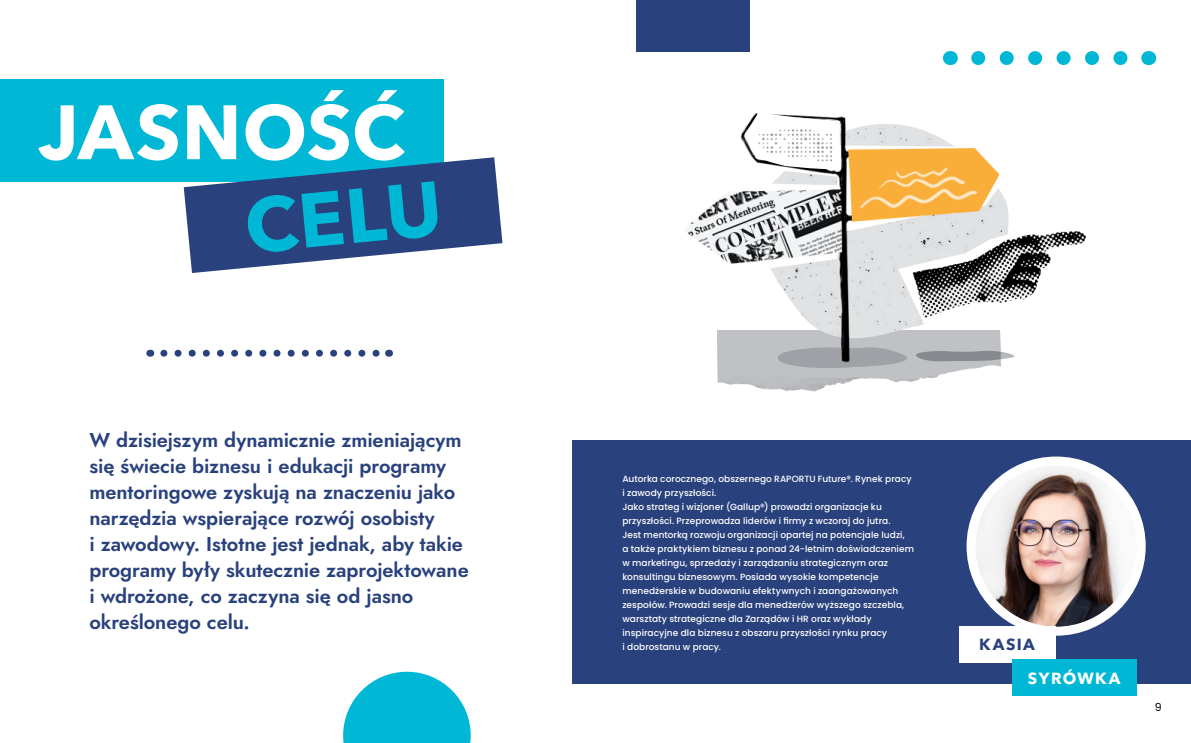
<style>
.page{position:relative;width:1191px;height:743px;background:#fff}
.page>*{position:absolute;margin:0;border:0;box-sizing:border-box;transform-origin:0 0}
.t1{font:700 76px "Avenir Next LT Pro";letter-spacing:.005em;color:#fff}
.t2{font:700 76px "Avenir Next LT Pro";color:#00b8d6}
.t3{font:20px/26px "Jost";letter-spacing:-.005em;color:#29417c}
.t4{font:700 16px "Avenir Next LT Pro";letter-spacing:.085em;color:#fff}
.t5{font:700 16px "Avenir Next LT Pro";letter-spacing:.095em;color:#29417c}
.t6{font:11px "Poppins";color:#000}
.t7{font:500 9px/14px "Poppins";letter-spacing:.005em;color:#fff}
</style>
<div class="page">
<img style="left:717px;top:363px;width:251px;height:29px">
<svg style="left:770px;top:352px;width:244px;height:17px;background:#bfc1c4"></svg>
<div style="left:0;top:79px;width:443px;height:102px;background:#00b8d6"></div>
<svg style="left:164px;top:350px;width:216px;height:7px"></svg>
<svg style="left:343px;top:671px;width:128px;height:72px"></svg>
<svg style="left:184px;top:157px;width:318px;height:116px;fill:#29417c"></svg>
<div style="left:637px;top:0;width:113px;height:51px;background:#29417c"></div>
<div style="left:573px;top:439px;width:618px;height:244px;background:#29417c"></div>
<img style="left:971px;top:461px;width:170px;height:170px;border-radius:85px">
<div style="left:966px;top:456px;width:179px;height:179px;border:9px solid #fff;border-radius:50%"></div>
<div style="left:958px;top:626px;width:97px;height:37px;background:#fff"></div>
<div style="left:1011px;top:659px;width:125px;height:37px;background:#00b8d6"></div>
<svg style="left:978px;top:51px;width:150px;height:14px"></svg>
<svg style="left:950px;top:51px;width:1px;height:14px"></svg>
<svg style="left:1148px;top:51px;width:1px;height:14px"></svg>
<img style="left:1003px;top:227px;width:83px;height:76px">
<img style="left:684px;top:116px;width:319px;height:247px">
<svg style="left:746px;top:112px;width:94px;height:58px"></svg>
<img style="left:754px;top:127px;width:78px;height:35px">
<h1 class="t1" style="left:39px;top:86px;width:368px">JASNOŚĆ</h1>
<h1 class="t2" style="left:240px;top:181px;width:199px;rotate:-6deg">CELU</h1>
<p class="t3" style="left:89px;top:427px;width:381px">W dzisiejszym dynamicznie zmieniającym się świecie biznesu i edukacji programy mentoringowe zyskują na znaczeniu jako narzędzia wspierające rozwój osobisty<br>i zawodowy. Istotne jest jednak, aby takie programy były skutecznie zaprojektowane i wdrożone, co zaczyna się od jasno określonego celu.</p>
<p class="t7" style="left:622px;top:472px;width:293px">Autorka corocznego, obszernego RAPORTU Future®. Rynek pracy i zawody przyszłości.<br>Jako strateg i wizjoner (Gallup®) prowadzi organizacje ku przyszłości. Przeprowadza liderów i firmy z wczoraj do jutra.<br>Jest mentorką rozwoju organizacji opartej na potencjale ludzi,<br>a także praktykiem biznesu z ponad 24-letnim doświadczeniem w marketingu, sprzedaży i zarządzaniu strategicznym oraz konsultingu biznesowym. Posiada wysokie kompetencje menedżerskie w budowaniu efektywnych i zaangażowanych zespołów. Prowadzi sesje dla menedżerów wyższego szczebla, warsztaty strategiczne dla Zarządów i HR oraz wykłady inspiracyjne dla biznesu z obszaru przyszłości rynku pracy<br>i dobrostanu w pracy.</p>
<h3 class="t5" style="left:979px;top:635px;width:57px">KASIA</h3>
<h3 class="t4" style="left:1028px;top:668px;width:94px">SYRÓWKA</h3>
<p class="t6" style="left:1154px;top:701px;width:8px">9</p>
</div>
